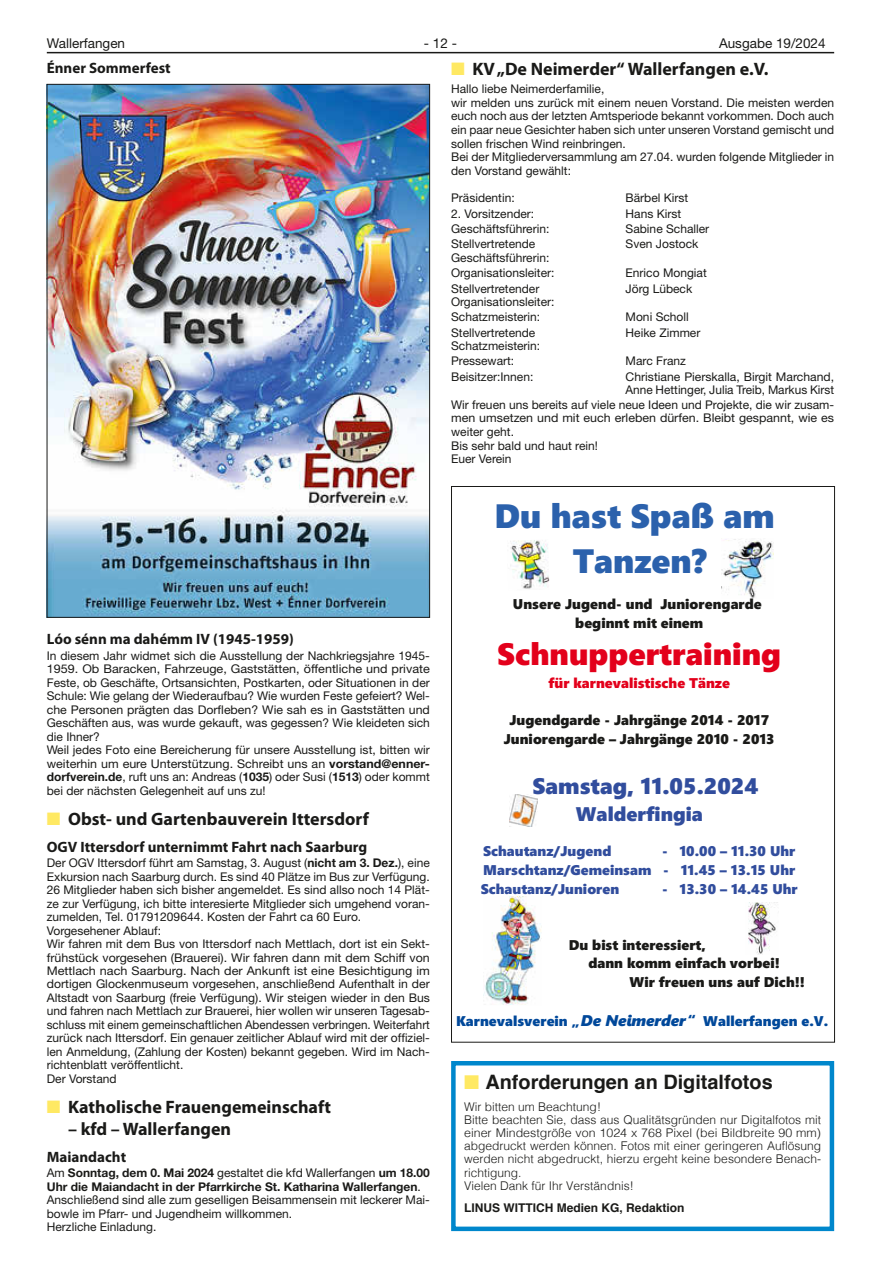
<style>
.page{position:relative;width:881px;height:1263px;background:#fff}
.page>*{position:absolute;margin:0;border:0;box-sizing:border-box;transform-origin:0 0}
.t1{font:33.9px/45px "Smfcwv Segoe UI Black";color:#2b61ac;text-align:center}
.t2{font:31.05px "Smfcwv Segoe UI Black";color:#e3001b}
.t3{font:22.5px "Smfcwv Segoe UI Black";color:#314d9d}
.t4{font:700 19.8px "Helvetica";color:#1a1a18}
.t5{font:19.8px "Smfcwv Segoe UI Black";color:#314d9d}
.t6{font:700 18px "Myriad Pro";color:#1a1a18}
.t7{font:700 15px "Myriad Pro";color:#1a1a18}
.t8{font:14.1px/18.8px "Smfcwv Segoe UI Black";color:#1a1a18;text-align:center}
.t9{font:14.1px/18.8px "Smfcwv Segoe UI Black";color:#314d9d;text-align:justify}
.t10{font:14.1px "Smfcwv Segoe UI Black";color:#00489a}
.t11{font:14.1px "Smfcwv Segoe UI Black";color:#e3001b}
.t12{font:13.5px "Helvetica Neue LT";color:#1a1a18}
.t13{font:12px/13.5px "Helvetica Neue LT";color:#1a1a18}
.t14{font:300 12px/13.2px "Helvetica";color:#1a1a18}
.t15{font:700 12px "Helvetica";color:#1a1a18}
.s1{color:#ffe963}
.s2{font-weight:700}
.s3{font-family:"Shymqf Segoe UI Black";font-style:italic;font-size:15.45px}
</style>
<div class="page">
<hr style="left:47px;top:52px;width:786px;height:1px;background:#1a1a18">
<img style="left:721px;top:539px;width:52px;height:59px">
<img style="left:483px;top:897px;width:58px;height:108px">
<img style="left:510px;top:540px;width:39px;height:49px">
<img style="left:748px;top:902px;width:30px;height:52px">
<img style="left:509px;top:794px;width:28px;height:32px">
<img style="left:49px;top:86px;width:378px;height:530px">
<div style="left:451px;top:1061px;width:382px;height:170px;border:4px solid #0087cc"></div>
<p class="t12" style="left:47px;top:35px;width:80px">Wallerfangen</p>
<p class="t12" style="left:424px;top:35px;width:35px">- 12 -</p>
<p class="t12" style="left:718px;top:35px;width:108px">Ausgabe 19/2024</p>
<h3 class="t6" style="left:451px;top:57px;width:319px"><span class="s1">■</span> KV „De Neimerder“ Wallerfangen e.V.</h3>
<p class="t13" style="left:451px;top:82px;width:384px">Hallo liebe Neimerderfamilie,<br>wir melden uns zurück mit einem neuen Vorstand. Die meisten werden euch noch aus der letzten Amtsperiode bekannt vorkommen. Doch auch ein paar neue Gesichter haben sich unter unseren Vorstand gemischt und sollen frischen Wind reinbringen.<br>Bei der Mitgliederversammlung am 27.04. wurden folgende Mitglieder in den Vorstand gewählt:</p>
<p class="t13" style="left:451px;top:191px;width:65px">Präsidentin:</p>
<p class="t13" style="left:625px;top:191px;width:64px">Bärbel Kirst</p>
<p class="t13" style="left:451px;top:206px;width:85px">2. Vorsitzender:</p>
<p class="t13" style="left:625px;top:206px;width:57px">Hans Kirst</p>
<p class="t13" style="left:451px;top:222px;width:100px">Geschäftsführerin:</p>
<p class="t13" style="left:625px;top:222px;width:85px">Sabine Schaller</p>
<p class="t13" style="left:451px;top:237px;width:100px">Stellvertretende<br>Geschäftsführerin:</p>
<p class="t13" style="left:625px;top:237px;width:74px">Sven Jostock</p>
<p class="t13" style="left:451px;top:266px;width:105px">Organisationsleiter:</p>
<p class="t13" style="left:625px;top:266px;width:83px">Enrico Mongiat</p>
<p class="t13" style="left:451px;top:281px;width:105px">Stellvertretender<br>Organisationsleiter:</p>
<p class="t13" style="left:625px;top:281px;width:68px">Jörg Lübeck</p>
<p class="t13" style="left:451px;top:310px;width:91px">Schatzmeisterin:</p>
<p class="t13" style="left:625px;top:310px;width:65px">Moni Scholl</p>
<p class="t13" style="left:451px;top:326px;width:91px">Stellvertretende<br>Schatzmeisterin:</p>
<p class="t13" style="left:625px;top:325px;width:76px">Heike Zimmer</p>
<p class="t13" style="left:451px;top:354px;width:65px">Pressewart:</p>
<p class="t13" style="left:625px;top:354px;width:62px">Marc Franz</p>
<p class="t13" style="left:451px;top:369px;width:84px">Beisitzer:Innen:</p>
<p class="t13" style="left:625px;top:370px;width:210px">Christiane Pierskalla, Birgit Marchand,<br>Anne Hettinger, Julia Treib, Markus Kirst</p>
<p class="t13" style="left:451px;top:397px;width:384px">Wir freuen uns bereits auf viele neue Ideen und Projekte, die wir zusam&shy;men umsetzen und mit euch erleben dürfen. Bleibt gespannt, wie es weiter geht.<br>Bis sehr bald und haut rein!<br>Euer Verein</p>
<h1 class="t1" style="left:494px;top:497px;width:281px">Du hast Spaß am<br>Tanzen?</h1>
<p class="t8" style="left:512px;top:596px;width:250px">Unsere Jugend- und Juniorengarde beginnt mit einem</p>
<h2 class="t2" style="left:497px;top:642px;width:285px">Schnuppertraining</h2>
<p class="t11" style="left:548px;top:677px;width:183px">für karnevalistische Tänze</p>
<p class="t8" style="left:503px;top:712px;width:272px">Jugendgarde - Jahrgänge 2014 - 2017<br>Juniorengarde – Jahrgänge 2010 - 2013</p>
<h3 class="t3" style="left:532px;top:777px;width:227px">Samstag, 11.05.2024</h3>
<h3 class="t5" style="left:575px;top:806px;width:128px">Walderfingia</h3>
<p class="t9" style="left:483px;top:843px;width:130px">Schautanz/Jugend</p>
<p class="t7" style="left:47px;top:58px;width:125px">Énner Sommerfest</p>
<p class="t7" style="left:47px;top:629px;width:248px">Lóo sénn ma dahémm IV (1945-1959)</p>
<p class="t13" style="left:47px;top:649px;width:384px">In diesem Jahr widmet sich die Ausstellung der Nachkriegsjahre 1945- 1959. Ob Baracken, Fahrzeuge, Gaststätten, öffentliche und private Feste, ob Geschäfte, Ortsansichten, Postkarten, oder Situationen in der Schule: Wie gelang der Wiederaufbau? Wie wurden Feste gefeiert? Wel&shy;che Personen prägten das Dorfleben? Wie sah es in Gaststätten und Geschäften aus, was wurde gekauft, was gegessen? Wie kleideten sich die Ihner?<br>Weil jedes Foto eine Bereicherung für unsere Ausstellung ist, bitten wir weiterhin um eure Unterstützung. Schreibt uns an <span class="s2">vorstand@enner&shy;dorfverein.de</span>, ruft uns an: Andreas (<span class="s2">1035</span>) oder Susi (<span class="s2">1513</span>) oder kommt bei der nächsten Gelegenheit auf uns zu!</p>
<h3 class="t6" style="left:47px;top:807px;width:323px"><span class="s1">■</span> Obst- und Gartenbauverein Ittersdorf</h3>
<p class="t7" style="left:47px;top:837px;width:322px">OGV Ittersdorf unternimmt Fahrt nach Saarburg</p>
<p class="t13" style="left:47px;top:856px;width:384px">Der OGV Ittersdorf führt am Samstag, 3. August (<span class="s2">nicht am 3. Dez.</span>), eine Exkursion nach Saarburg durch. Es sind 40 Plätze im Bus zur Verfügung.<br>26 Mitglieder haben sich bisher angemeldet. Es sind allso noch 14 Plät&shy;ze zur Verfügung, ich bitte interesierte Mitglieder sich umgehend voran&shy;zumelden, Tel. 01791209644. Kosten der Fahrt ca 60 Euro.<br>Vorgesehener Ablauf:<br>Wir fahren mit dem Bus von Ittersdorf nach Mettlach, dort ist ein Sekt&shy;frühstück vorgesehen (Brauerei). Wir fahren dann mit dem Schiff von Mettlach nach Saarburg. Nach der Ankunft ist eine Besichtigung im dortigen Glockenmuseum vorgesehen, anschließend Aufenthalt in der Altstadt von Saarburg (freie Verfügung). Wir steigen wieder in den Bus und fahren nach Mettlach zur Brauerei, hier wollen wir unseren Tagesab&shy;schluss mit einem gemeinschaftlichen Abendessen verbringen. Weiterfahrt zurück nach Ittersdorf. Ein genauer zeitlicher Ablauf wird mit der offiziel&shy;len Anmeldung, (Zahlung der Kosten) bekannt gegeben. Wird im Nach&shy;richtenblatt veröffentlicht.<br>Der Vorstand</p>
<h3 class="t6" style="left:47px;top:1095px;width:286px"><span class="s1">■</span> Katholische Frauengemeinschaft</h3>
<h3 class="t6" style="left:68px;top:1117px;width:164px">– kfd – Wallerfangen</h3>
<p class="t7" style="left:47px;top:1147px;width:81px">Maiandacht</p>
<p class="t13" style="left:47px;top:1166px;width:384px">Am <span class="s2">Sonntag, dem 0. Mai 2024</span> gestaltet die kfd Wallerfangen <span class="s2">um 18.00<br>Uhr die Maiandacht in der Pfarrkirche St. Katharina Wallerfangen</span>.<br>Anschließend sind alle zum geselligen Beisammensein mit leckerer Mai&shy;bowle im Pfarr- und Jugendheim willkommen.<br>Herzliche Einladung.</p>
<p class="t9" style="left:480px;top:843px;width:316px;text-indent:181px">- 10.00 – 11.30 Uhr Marschtanz/Gemeinsam - 11.45 – 13.15 Uhr Schautanz/Junioren</p>
<p class="t9" style="left:661px;top:880px;width:137px">- 13.30 – 14.45 Uhr</p>
<p class="t8" style="left:568px;top:937px;width:139px">Du bist interessiert,</p>
<p class="t8" style="left:588px;top:955px;width:193px">dann komm einfach vorbei!</p>
<p class="t8" style="left:629px;top:974px;width:177px">Wir freuen uns auf Dich!!</p>
<p class="t10" style="left:456px;top:1015px;width:373px">Karnevalsverein <span class="s3">„De Neimerder“</span> Wallerfangen e.V.</p>
<h3 class="t4" style="left:464px;top:1066px;width:310px"><span class="s1">■</span> Anforderungen an Digitalfotos</h3>
<p class="t14" style="left:464px;top:1099px;width:358px">Wir bitten um Beachtung!<br>Bitte beachten Sie, dass aus Qualitätsgründen nur Digitalfotos mit einer Mindestgröße von 1024 x 768 Pixel (bei Bildbreite 90 mm) abgedruckt werden können. Fotos mit einer geringeren Auflösung werden nicht abgedruckt, hierzu ergeht keine besondere Benach&shy;richtigung.<br>Vielen Dank für Ihr Verständnis!</p>
<p class="t15" style="left:464px;top:1197px;width:222px">LINUS WITTICH Medien KG, Redaktion</p>
</div>
